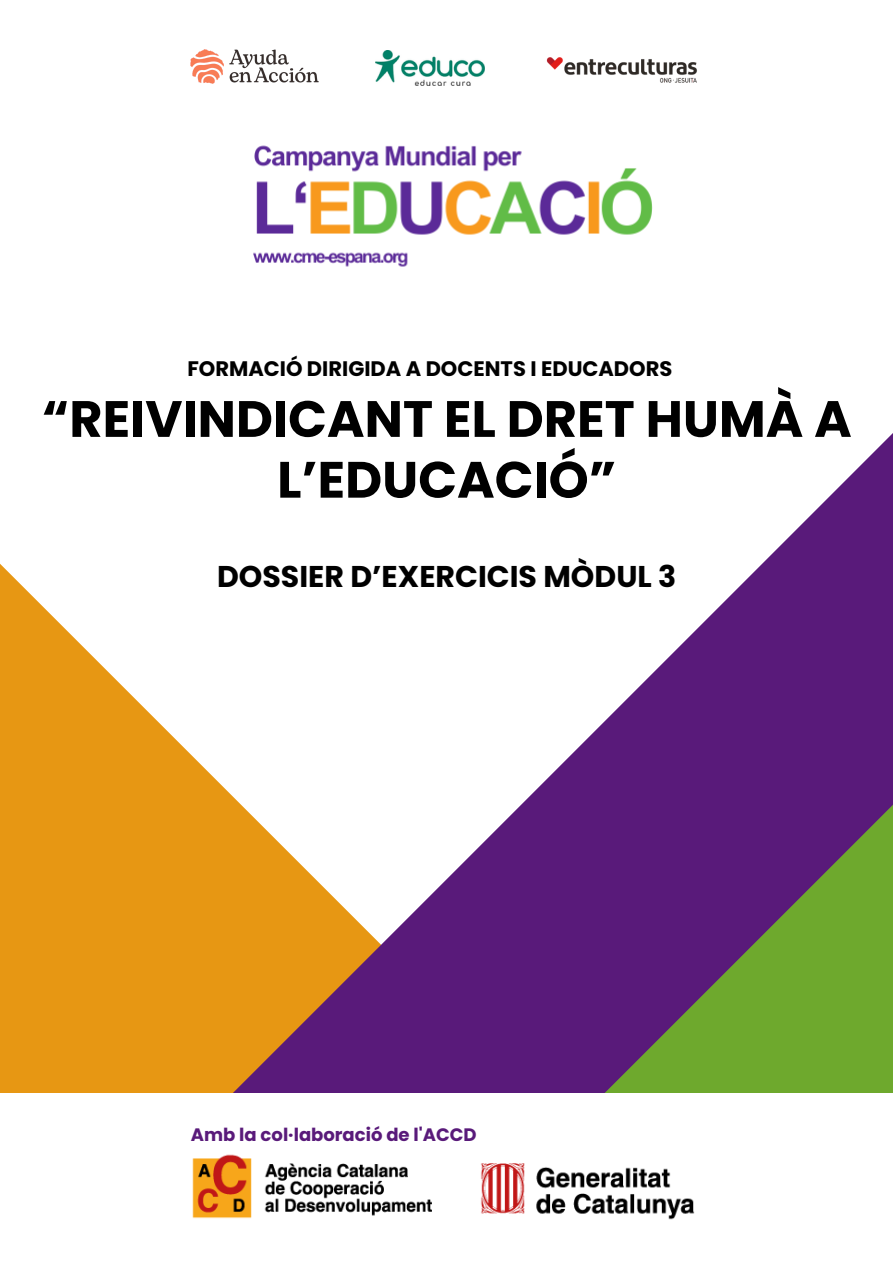
<style>
.page{position:relative;width:893px;height:1264px;background:#fff}
.page>*{position:absolute;margin:0;border:0;box-sizing:border-box;transform-origin:0 0}
.t1{font:700 51px/60.8px "Poppins";color:#000;text-align:center}
.t2{font:700 30px "Poppins";color:#000}
.t3{font:700 21px "Poppins";color:#000}
.t4{font:700 18px "Poppins";color:#591a7a}
</style>
<div class="page">
<svg style="left:0;top:564px;width:191px;height:528px;fill:#e79713"></svg>
<svg style="left:191px;top:434px;width:701px;height:658px"></svg>
<svg style="left:319px;top:777px;width:573px;height:315px;background:#755977"></svg>
<img style="left:192px;top:1154px;width:503px;height:66px">
<img style="left:375px;top:51px;width:109px;height:35px">
<img style="left:191px;top:50px;width:127px;height:34px">
<img style="left:546px;top:57px;width:151px;height:26px">
<img style="left:253px;top:145px;width:400px;height:122px">
<p class="t3" style="left:187px;top:354px;width:486px">FORMACIÓ DIRIGIDA A DOCENTS I EDUCADORS</p>
<h2 class="t1" style="left:42px;top:388px;width:811px">“REIVINDICANT EL DRET HUMÀ A<br>L’EDUCACIÓ”</h2>
<p class="t2" style="left:217px;top:555px;width:460px">DOSSIER D’EXERCICIS MÒDUL 3</p>
<h1 class="t4" style="left:191px;top:1121px;width:287px">Amb la col·laboració de l'ACCD</h1>
</div>
